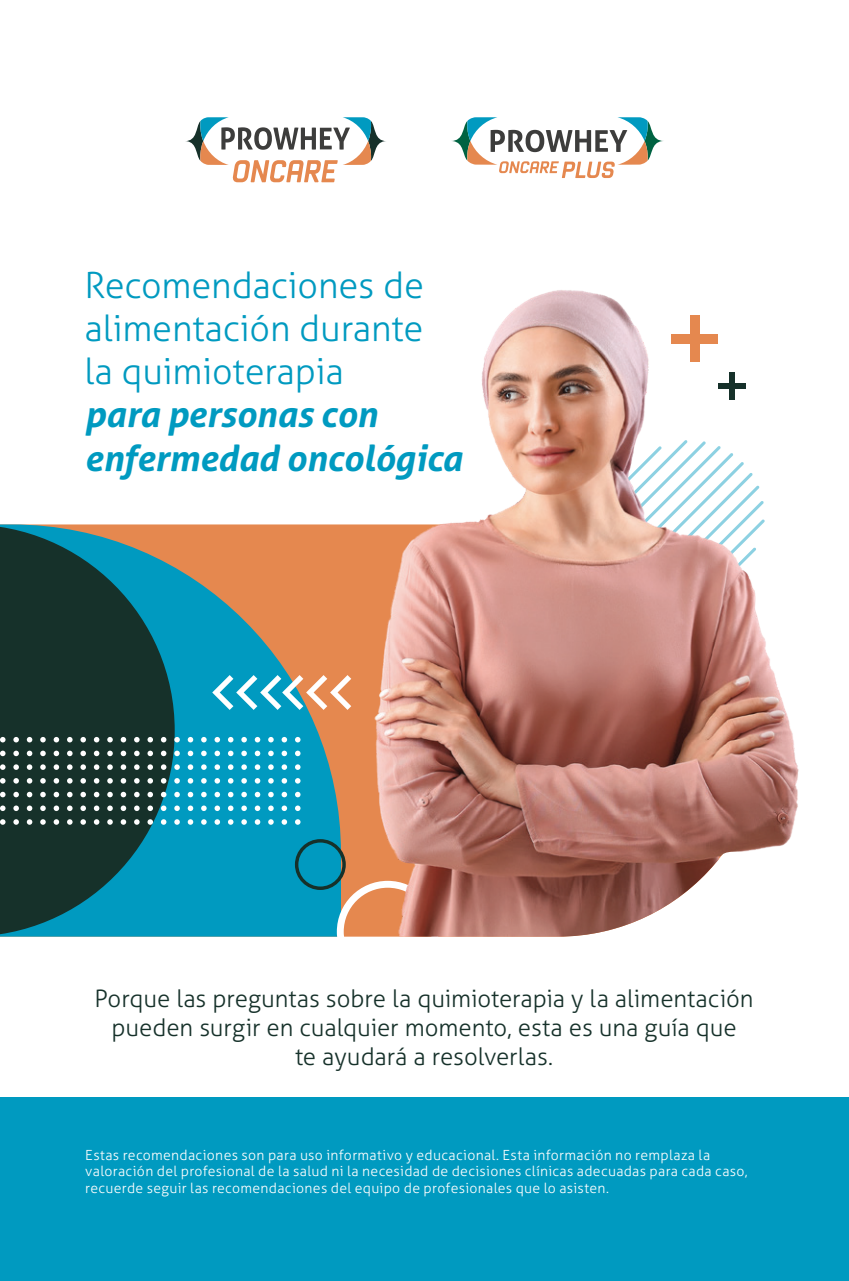
<style>
.page{position:relative;width:849px;height:1281px;background:#fff}
.page>*{position:absolute;margin:0;border:0;box-sizing:border-box;transform-origin:0 0}
.t1{font:300 36px/43.2px "Aller";letter-spacing:-.005em;color:#009ac0;text-align:justify}
.t2{font:italic 700 36px/43.2px "Aller";letter-spacing:-.005em;color:#009ac0}
.t3{font:300 24px/28.8px "Aller";letter-spacing:-.005em;color:#16312a;text-align:center}
.t4{font:300 14px/16.8px "Aller";letter-spacing:.025em;color:#fff}
</style>
<div class="page">
<div style="left:0;top:1097px;width:849px;height:184px;background:#009ac0"></div>
<svg style="left:185px;top:117px;width:116px;height:65px"></svg>
<svg style="left:301px;top:117px;width:85px;height:65px"></svg>
<svg style="left:452px;top:117px;width:211px;height:61px"></svg>
<svg style="left:175px;top:524px;width:166px;height:412px;fill:#009ac0"></svg>
<svg style="left:0;top:524px;width:175px;height:412px;fill:#16312a"></svg>
<svg style="left:212px;top:675px;width:139px;height:35px"></svg>
<svg style="left:0;top:737px;width:6px;height:5px"></svg>
<svg style="left:13px;top:737px;width:6px;height:5px"></svg>
<svg style="left:27px;top:737px;width:5px;height:5px"></svg>
<svg style="left:40px;top:737px;width:6px;height:5px"></svg>
<svg style="left:54px;top:737px;width:5px;height:5px"></svg>
<svg style="left:67px;top:737px;width:6px;height:5px"></svg>
<svg style="left:80px;top:737px;width:6px;height:5px"></svg>
<svg style="left:94px;top:737px;width:5px;height:5px"></svg>
<svg style="left:107px;top:737px;width:6px;height:5px"></svg>
<svg style="left:121px;top:737px;width:5px;height:5px"></svg>
<svg style="left:134px;top:737px;width:6px;height:5px"></svg>
<svg style="left:147px;top:737px;width:6px;height:5px"></svg>
<svg style="left:161px;top:737px;width:5px;height:5px"></svg>
<svg style="left:174px;top:737px;width:6px;height:5px"></svg>
<svg style="left:188px;top:737px;width:5px;height:5px"></svg>
<svg style="left:201px;top:737px;width:6px;height:5px"></svg>
<svg style="left:214px;top:737px;width:6px;height:5px"></svg>
<svg style="left:228px;top:737px;width:5px;height:5px"></svg>
<svg style="left:241px;top:737px;width:6px;height:5px"></svg>
<svg style="left:255px;top:737px;width:5px;height:5px"></svg>
<svg style="left:268px;top:737px;width:6px;height:5px"></svg>
<svg style="left:281px;top:737px;width:6px;height:5px"></svg>
<svg style="left:295px;top:737px;width:5px;height:5px"></svg>
<svg style="left:0;top:750px;width:6px;height:6px"></svg>
<svg style="left:13px;top:750px;width:6px;height:6px"></svg>
<svg style="left:27px;top:750px;width:5px;height:6px"></svg>
<svg style="left:40px;top:750px;width:6px;height:6px"></svg>
<svg style="left:54px;top:750px;width:5px;height:6px"></svg>
<svg style="left:67px;top:750px;width:6px;height:6px"></svg>
<svg style="left:80px;top:750px;width:6px;height:6px"></svg>
<svg style="left:94px;top:750px;width:5px;height:6px"></svg>
<svg style="left:107px;top:750px;width:6px;height:6px"></svg>
<svg style="left:121px;top:750px;width:5px;height:6px"></svg>
<svg style="left:134px;top:750px;width:6px;height:6px"></svg>
<svg style="left:147px;top:750px;width:6px;height:6px"></svg>
<svg style="left:161px;top:750px;width:5px;height:6px"></svg>
<svg style="left:174px;top:750px;width:6px;height:6px"></svg>
<svg style="left:188px;top:750px;width:5px;height:6px"></svg>
<svg style="left:201px;top:750px;width:6px;height:6px"></svg>
<svg style="left:214px;top:750px;width:6px;height:6px"></svg>
<svg style="left:228px;top:750px;width:5px;height:6px"></svg>
<svg style="left:241px;top:750px;width:6px;height:6px"></svg>
<svg style="left:255px;top:750px;width:5px;height:6px"></svg>
<svg style="left:268px;top:750px;width:6px;height:6px"></svg>
<svg style="left:281px;top:750px;width:6px;height:6px"></svg>
<svg style="left:295px;top:750px;width:5px;height:6px"></svg>
<svg style="left:0;top:764px;width:6px;height:6px"></svg>
<svg style="left:13px;top:764px;width:6px;height:6px"></svg>
<svg style="left:27px;top:764px;width:5px;height:6px"></svg>
<svg style="left:40px;top:764px;width:6px;height:6px"></svg>
<svg style="left:54px;top:764px;width:5px;height:6px"></svg>
<svg style="left:67px;top:764px;width:6px;height:6px"></svg>
<svg style="left:80px;top:764px;width:6px;height:6px"></svg>
<svg style="left:94px;top:764px;width:5px;height:6px"></svg>
<svg style="left:107px;top:764px;width:6px;height:6px"></svg>
<svg style="left:121px;top:764px;width:5px;height:6px"></svg>
<svg style="left:134px;top:764px;width:6px;height:6px"></svg>
<svg style="left:147px;top:764px;width:6px;height:6px"></svg>
<svg style="left:161px;top:764px;width:5px;height:6px"></svg>
<svg style="left:174px;top:764px;width:6px;height:6px"></svg>
<svg style="left:188px;top:764px;width:5px;height:6px"></svg>
<svg style="left:201px;top:764px;width:6px;height:6px"></svg>
<svg style="left:214px;top:764px;width:6px;height:6px"></svg>
<svg style="left:228px;top:764px;width:5px;height:6px"></svg>
<svg style="left:241px;top:764px;width:6px;height:6px"></svg>
<svg style="left:255px;top:764px;width:5px;height:6px"></svg>
<svg style="left:268px;top:764px;width:6px;height:6px"></svg>
<svg style="left:281px;top:764px;width:6px;height:6px"></svg>
<svg style="left:295px;top:764px;width:5px;height:6px"></svg>
<svg style="left:0;top:778px;width:6px;height:5px"></svg>
<svg style="left:13px;top:778px;width:6px;height:5px"></svg>
<svg style="left:27px;top:778px;width:5px;height:5px"></svg>
<svg style="left:40px;top:778px;width:6px;height:5px"></svg>
<svg style="left:54px;top:778px;width:5px;height:5px"></svg>
<svg style="left:67px;top:778px;width:6px;height:5px"></svg>
<svg style="left:80px;top:778px;width:6px;height:5px"></svg>
<svg style="left:94px;top:778px;width:5px;height:5px"></svg>
<svg style="left:107px;top:778px;width:6px;height:5px"></svg>
<svg style="left:121px;top:778px;width:5px;height:5px"></svg>
<svg style="left:134px;top:778px;width:6px;height:5px"></svg>
<svg style="left:147px;top:778px;width:6px;height:5px"></svg>
<svg style="left:161px;top:778px;width:5px;height:5px"></svg>
<svg style="left:174px;top:778px;width:6px;height:5px"></svg>
<svg style="left:188px;top:778px;width:5px;height:5px"></svg>
<svg style="left:201px;top:778px;width:6px;height:5px"></svg>
<svg style="left:214px;top:778px;width:6px;height:5px"></svg>
<svg style="left:228px;top:778px;width:5px;height:5px"></svg>
<svg style="left:241px;top:778px;width:6px;height:5px"></svg>
<svg style="left:255px;top:778px;width:5px;height:5px"></svg>
<svg style="left:268px;top:778px;width:6px;height:5px"></svg>
<svg style="left:281px;top:778px;width:6px;height:5px"></svg>
<svg style="left:295px;top:778px;width:5px;height:5px"></svg>
<svg style="left:0;top:792px;width:6px;height:5px"></svg>
<svg style="left:13px;top:792px;width:6px;height:5px"></svg>
<svg style="left:27px;top:792px;width:5px;height:5px"></svg>
<svg style="left:40px;top:792px;width:6px;height:5px"></svg>
<svg style="left:54px;top:792px;width:5px;height:5px"></svg>
<svg style="left:67px;top:792px;width:6px;height:5px"></svg>
<svg style="left:80px;top:792px;width:6px;height:5px"></svg>
<svg style="left:94px;top:792px;width:5px;height:5px"></svg>
<svg style="left:107px;top:792px;width:6px;height:5px"></svg>
<svg style="left:121px;top:792px;width:5px;height:5px"></svg>
<svg style="left:134px;top:792px;width:6px;height:5px"></svg>
<svg style="left:147px;top:792px;width:6px;height:5px"></svg>
<svg style="left:161px;top:792px;width:5px;height:5px"></svg>
<svg style="left:174px;top:792px;width:6px;height:5px"></svg>
<svg style="left:188px;top:792px;width:5px;height:5px"></svg>
<svg style="left:201px;top:792px;width:6px;height:5px"></svg>
<svg style="left:214px;top:792px;width:6px;height:5px"></svg>
<svg style="left:228px;top:792px;width:5px;height:5px"></svg>
<svg style="left:241px;top:792px;width:6px;height:5px"></svg>
<svg style="left:255px;top:792px;width:5px;height:5px"></svg>
<svg style="left:268px;top:792px;width:6px;height:5px"></svg>
<svg style="left:281px;top:792px;width:6px;height:5px"></svg>
<svg style="left:295px;top:792px;width:5px;height:5px"></svg>
<svg style="left:0;top:805px;width:6px;height:6px"></svg>
<svg style="left:13px;top:805px;width:6px;height:6px"></svg>
<svg style="left:27px;top:805px;width:5px;height:6px"></svg>
<svg style="left:40px;top:805px;width:6px;height:6px"></svg>
<svg style="left:54px;top:805px;width:5px;height:6px"></svg>
<svg style="left:67px;top:805px;width:6px;height:6px"></svg>
<svg style="left:80px;top:805px;width:6px;height:6px"></svg>
<svg style="left:94px;top:805px;width:5px;height:6px"></svg>
<svg style="left:107px;top:805px;width:6px;height:6px"></svg>
<svg style="left:121px;top:805px;width:5px;height:6px"></svg>
<svg style="left:134px;top:805px;width:6px;height:6px"></svg>
<svg style="left:147px;top:805px;width:6px;height:6px"></svg>
<svg style="left:161px;top:805px;width:5px;height:6px"></svg>
<svg style="left:174px;top:805px;width:6px;height:6px"></svg>
<svg style="left:188px;top:805px;width:5px;height:6px"></svg>
<svg style="left:201px;top:805px;width:6px;height:6px"></svg>
<svg style="left:214px;top:805px;width:6px;height:6px"></svg>
<svg style="left:228px;top:805px;width:5px;height:6px"></svg>
<svg style="left:241px;top:805px;width:6px;height:6px"></svg>
<svg style="left:255px;top:805px;width:5px;height:6px"></svg>
<svg style="left:268px;top:805px;width:6px;height:6px"></svg>
<svg style="left:281px;top:805px;width:6px;height:6px"></svg>
<svg style="left:295px;top:805px;width:5px;height:6px"></svg>
<svg style="left:0;top:819px;width:6px;height:6px"></svg>
<svg style="left:13px;top:819px;width:6px;height:6px"></svg>
<svg style="left:27px;top:819px;width:5px;height:6px"></svg>
<svg style="left:40px;top:819px;width:6px;height:6px"></svg>
<svg style="left:54px;top:819px;width:5px;height:6px"></svg>
<svg style="left:67px;top:819px;width:6px;height:6px"></svg>
<svg style="left:80px;top:819px;width:6px;height:6px"></svg>
<svg style="left:94px;top:819px;width:5px;height:6px"></svg>
<svg style="left:107px;top:819px;width:6px;height:6px"></svg>
<svg style="left:121px;top:819px;width:5px;height:6px"></svg>
<svg style="left:134px;top:819px;width:6px;height:6px"></svg>
<svg style="left:147px;top:819px;width:6px;height:6px"></svg>
<svg style="left:161px;top:819px;width:5px;height:6px"></svg>
<svg style="left:174px;top:819px;width:6px;height:6px"></svg>
<svg style="left:188px;top:819px;width:5px;height:6px"></svg>
<svg style="left:201px;top:819px;width:6px;height:6px"></svg>
<svg style="left:214px;top:819px;width:6px;height:6px"></svg>
<svg style="left:228px;top:819px;width:5px;height:6px"></svg>
<svg style="left:241px;top:819px;width:6px;height:6px"></svg>
<svg style="left:255px;top:819px;width:5px;height:6px"></svg>
<svg style="left:268px;top:819px;width:6px;height:6px"></svg>
<svg style="left:281px;top:819px;width:6px;height:6px"></svg>
<svg style="left:295px;top:819px;width:5px;height:6px"></svg>
<img style="left:360px;top:290px;width:439px;height:646px">
<svg style="left:295px;top:839px;width:143px;height:98px"></svg>
<h1 class="t1" style="left:85px;top:263px;width:341px">Recomendaciones de alimentación durante la quimioterapia</h1>
<h1 class="t2" style="left:85px;top:393px;width:379px">para personas con enfermedad oncológica</h1>
<h2 class="t3" style="left:95px;top:984px;width:660px">Porque las preguntas sobre la quimioterapia y la alimentación pueden surgir en cualquier momento, esta es una guía que<br>te ayudará a resolverlas.</h2>
<p class="t4" style="left:85px;top:1146px;width:664px">Estas recomendaciones son para uso informativo y educacional. Esta información no remplaza la valoración del profesional de la salud ni la necesidad de decisiones clínicas adecuadas para cada caso, recuerde seguir las recomendaciones del equipo de profesionales que lo asisten.</p>
</div>
